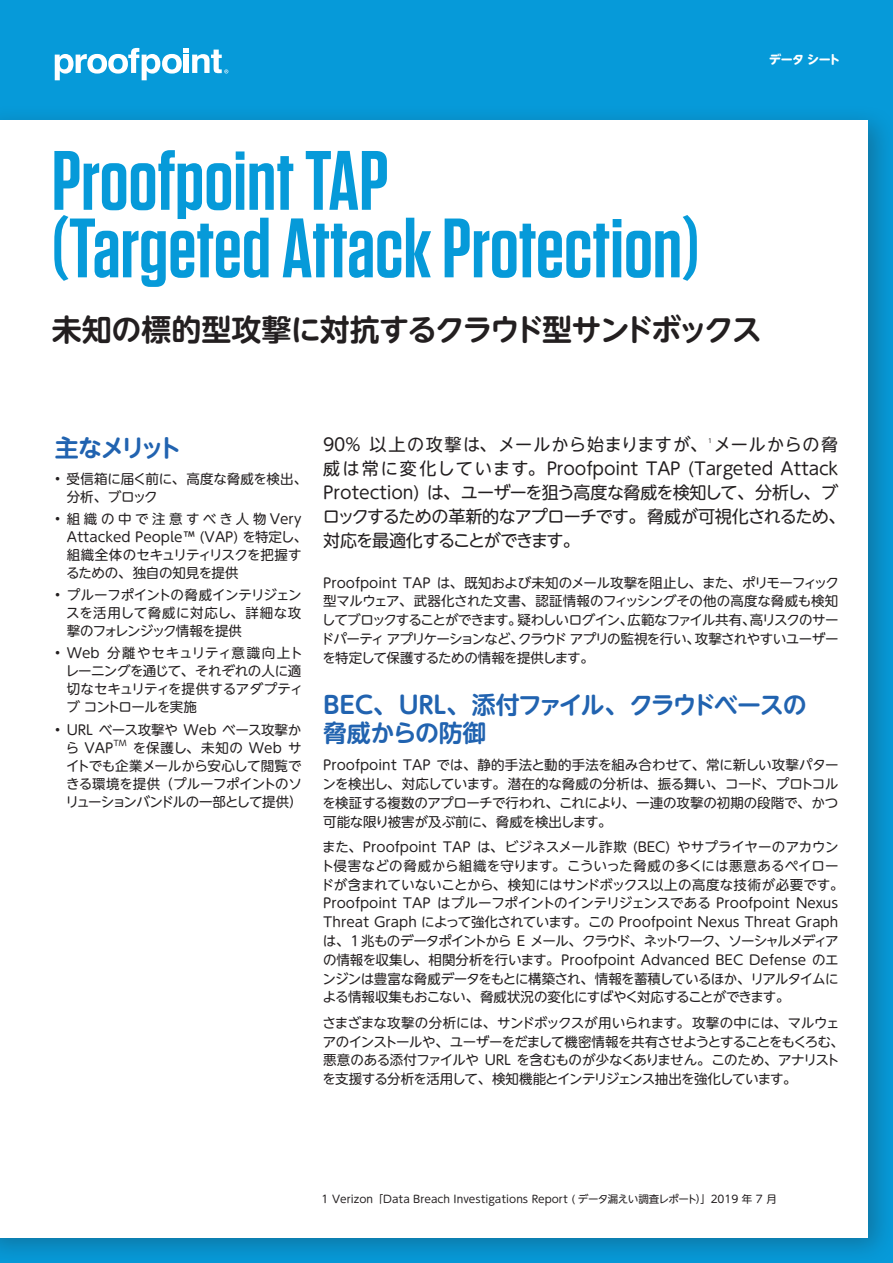
<style>
.page{position:relative;width:893px;height:1263px;background:#069ad9}
.page>*{position:absolute;margin:0;border:0;box-sizing:border-box;transform-origin:0 0}
.t1{font:600 84px/67.5px "Tungsten";color:#069ad9}
.t2{font:700 30px "UD Shin M Go Pr 6 N De";letter-spacing:-.045em;color:#231f20}
.t3{font:700 24px/28.8px "UD Shin M Go Pr 6 N De";letter-spacing:-.06em;color:#2163b0}
.t4{font:17.25px/24px "UD Shin M Go Pr 6 N";letter-spacing:-.01em;color:#231f20}
.t5{font:17.25px "UD Shin M Go Pr 6 N";letter-spacing:.045em;color:#231f20}
.t6{font:13.5px/18px "UD Shin M Go Pr 6 N";letter-spacing:-.02em;color:#231f20;text-align:justify}
.t7{font:13.5px/18.8px "UD Shin M Go Pr 6 N";color:#231f20}
.t8{font:13.5px/18.8px "UD Shin M Go Pr 6 N";letter-spacing:-.045em;color:#231f20}
.t9{font:700 12px "UD Shin M Go Pr 6 N";letter-spacing:-.05em;color:#fff}
.t10{font:10.5px "UD Shin M Go Pr 6 N";color:#231f20}
.t11{font:7.8px "UD Shin M Go Pr 6 N";color:#231f20}
.t12{font:6px "UD Shin M Go Pr 6 N";color:#231f20}
</style>
<div class="page">
<div style="left:0;top:104px;width:893px;height:1159px;background:#231f20;opacity:.3"></div>
<div style="left:0;top:120px;width:868px;height:1117px;background:#fff"></div>
<svg style="left:55px;top:48px;width:173px;height:32px"></svg>
<p class="t9" style="left:769px;top:49px;width:73px">データ シート</p>
<h1 class="t1" style="left:52px;top:149px;width:649px">Proofpoint TAP<br>(Targeted Attack Protection)</h1>
<h2 class="t2" style="left:52px;top:304px;width:712px">未知の標的型攻撃に対抗するクラウド型サンドボックス</h2>
<h3 class="t3" style="left:55px;top:432px;width:129px">主なメリット</h3>
<p class="t6" style="left:67px;top:469px;width:242px;text-indent:-12px">• 受信箱に届く前に、高度な脅威を検出、分析、ブロック</p>
<p class="t7" style="left:66px;top:509px;width:243px;line-height:18px;text-indent:-11px">• 組織の中で注意すべき人物Very<br>Attacked People™ (VAP) を特定し、組織全体のセキュリティリスクを把握するための、独自の知見を提供</p>
<p class="t6" style="left:66px;top:585px;width:237px;text-indent:-12px">• プルーフポイントの脅威インテリジェンスを活用して脅威に対応し、詳細な攻撃のフォレンジック情報を提供</p>
<p class="t6" style="left:65px;top:643px;width:239px;text-align:left;text-indent:-11px">• Web 分離やセキュリティ意識向上トレーニングを通じて、それぞれの人に適切なセキュリティを提供するアダプティブ コントロールを実施</p>
<p class="t6" style="left:66px;top:720px;width:237px;text-indent:-11px">• URL ベース攻撃や Web ベース攻撃から VAP</p>
<p class="t11" style="left:113px;top:736px;width:15px">TM</p>
<p class="t6" style="left:66px;top:738px;width:238px;text-indent:67px">を保護し、未知の Web サイトでも企業メールから安心して閲覧できる環境を提供（プルーフポイントのソリューションバンドルの一部として提供）</p>
<p class="t5" style="left:323px;top:431px;width:517px">90% 以上の攻撃は、メールから始まりますが、メールからの脅</p>
<p class="t12" style="left:708px;top:435px;width:5px">1</p>
<p class="t4" style="left:323px;top:456px;width:524px">威は常に変化しています。Proofpoint TAP (Targeted Attack Protection) は、ユーザーを狙う高度な脅威を検知して、分析し、ブロックするための革新的なアプローチです。脅威が可視化されるため、対応を最適化することができます。</p>
<p class="t6" style="left:321px;top:572px;width:519px;line-height:18.8px">Proofpoint TAP は、既知および未知のメール攻撃を阻止し、また、ポリモーフィック型マルウェア、武器化された文書、認証情報のフィッシングその他の高度な脅威も検知してブロックすることができます。疑わしいログイン、広範なファイル共有、高リスクのサードパーティ アプリケーションなど、クラウド アプリの監視を行い、攻撃されやすいユーザーを特定して保護するための情報を提供します。</p>
<h3 class="t3" style="left:323px;top:688px;width:485px">BEC、URL、添付ファイル、クラウドベースの脅威からの防御</h3>
<p class="t6" style="left:322px;top:755px;width:518px;line-height:18.8px">Proofpoint TAP では、静的手法と動的手法を組み合わせて、常に新しい攻撃パターンを検出し、対応しています。潜在的な脅威の分析は、振る舞い、コード、プロトコルを検証する複数のアプローチで行われ、これにより、一連の攻撃の初期の段階で、かつ可能な限り被害が及ぶ前に、脅威を検出します。</p>
<p class="t7" style="left:321px;top:837px;width:524px">また、Proofpoint TAP は、ビジネスメール詐欺 (BEC) やサプライヤーのアカウント侵害などの脅威から組織を守ります。こういった脅威の多くには悪意あるペイロードが含まれていないことから、検知にはサンドボックス以上の高度な技術が必要です。Proofpoint TAP はプルーフポイントのインテリジェンスである Proofpoint Nexus Threat Graph によって強化されています。この Proofpoint Nexus Threat Graphは、1 兆ものデータポイントから E メール、クラウド、ネットワーク、ソーシャルメディアの情報を収集し、相関分析を行います。Proofpoint Advanced BEC Defense のエンジンは豊富な脅威データをもとに構築され、情報を蓄積しているほか、リアルタイムによる情報収集もおこない、脅威状況の変化にすばやく対応することができます。</p>
<p class="t8" style="left:322px;top:1012px;width:523px">さまざまな攻撃の分析には、サンドボックスが用いられます。攻撃の中には、マルウェアのインストールや、ユーザーをだまして機密情報を共有させようとすることをもくろむ、悪意のある添付ファイルや URL を含むものが少なくありません。このため、アナリストを支援する分析を活用して、検知機能とインテリジェンス抽出を強化しています。</p>
<p class="t10" style="left:322px;top:1190px;width:457px">1 Verizon「Data Breach Investigations Report ( データ漏えい調査レポート）」2019 年 7 月</p>
</div>
